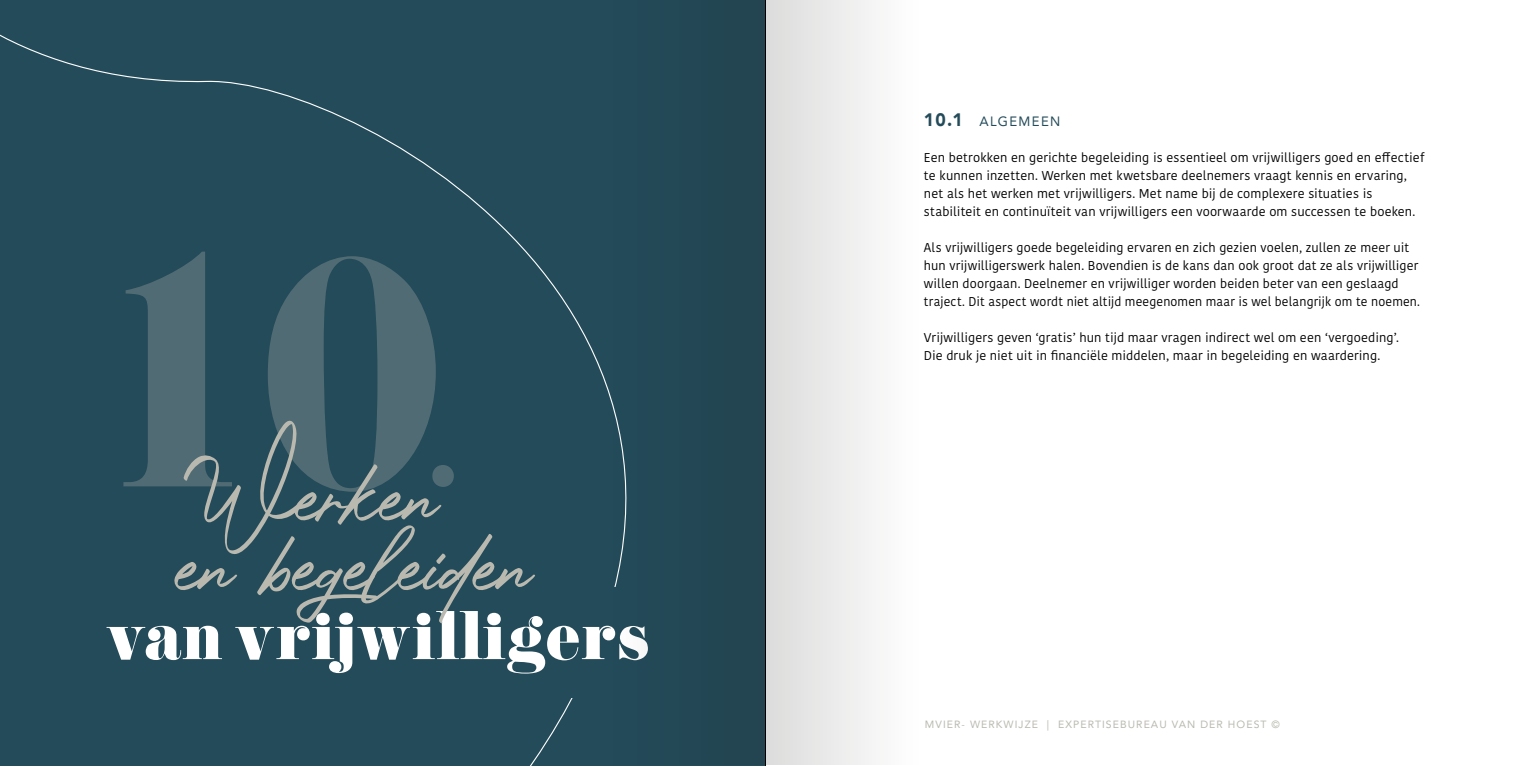
<style>
.page{position:relative;width:1531px;height:766px;background:#fff}
.page>*{position:absolute;margin:0;border:0;box-sizing:border-box;transform-origin:0 0}
.t1{font:358.2px "Didoni URWD";color:#bab9b0}
.t2{font:109.2px "Didoni URWD";color:#bab9b0}
.t3{font:104.55px "Photograph Signature";color:#bab9b0}
.t4{font:72px "Didoni URWD";color:#fff}
.t5{font:13.5px "Avenir";letter-spacing:.1em;color:#244b5a}
.t6{font:12.75px/18px "Kohinoor Bangla";letter-spacing:.01em;color:#000}
.t7{font:10.5px "Avenir";letter-spacing:.1em;color:#bab9b0}
.s1{font-weight:900;font-size:18px}
</style>
<div class="page">
<div style="left:0;top:0;width:836px;height:765px;background:#244b5a"></div>
<div style="left:98px;top:269px;width:381px;height:217px;background:#244b5a"></div>
<div style="left:489px;top:587px;width:157px;height:110px;background:#244b5a"></div>
<div style="left:766px;top:1px;width:179px;height:764px;background:linear-gradient(to right,#dddddc,#fff)"></div>
<div style="left:586px;top:1px;width:179px;height:764px;background:#234856"></div>
<hr style="left:765px;top:0;width:1px;height:765px;background:#000">
<h1 class="t1" style="left:78px;top:153px;width:376px">10</h1>
<h3 class="t3" style="left:204px;top:402px;width:237px">Werken</h3>
<h2 class="t2" style="left:425px;top:384px;width:37px">.</h2>
<h3 class="t3" style="left:178px;top:472px;width:356px">en begeleiden</h3>
<h3 class="t4" style="left:106px;top:592px;width:545px">van vrijwilligers</h3>
<p class="t5" style="left:924px;top:110px;width:138px"><span class="s1">10.1</span> ALGEMEEN</p>
<p class="t6" style="left:924px;top:148px;width:502px">Een betrokken en gerichte begeleiding is essentieel om vrijwilligers goed en effectief te kunnen inzetten. Werken met kwetsbare deelnemers vraagt kennis en ervaring, net als het werken met vrijwilligers. Met name bij de complexere situaties is stabiliteit en continuïteit van vrijwilligers een voorwaarde om successen te boeken.</p>
<p class="t6" style="left:924px;top:238px;width:498px">Als vrijwilligers goede begeleiding ervaren en zich gezien voelen, zullen ze meer uit hun vrijwilligerswerk halen. Bovendien is de kans dan ook groot dat ze als vrijwilliger willen doorgaan. Deelnemer en vrijwilliger worden beiden beter van een geslaagd traject. Dit aspect wordt niet altijd meegenomen maar is wel belangrijk om te noemen.</p>
<p class="t6" style="left:924px;top:328px;width:477px">Vrijwilligers geven ‘gratis’ hun tijd maar vragen indirect wel om een ‘vergoeding’.<br>Die druk je niet uit in financiële middelen, maar in begeleiding en waardering.</p>
<p class="t7" style="left:925px;top:715px;width:357px">MVIER- WERKWIJZE | EXPERTISEBUREAU VAN DER HOEST ©</p>
</div>
